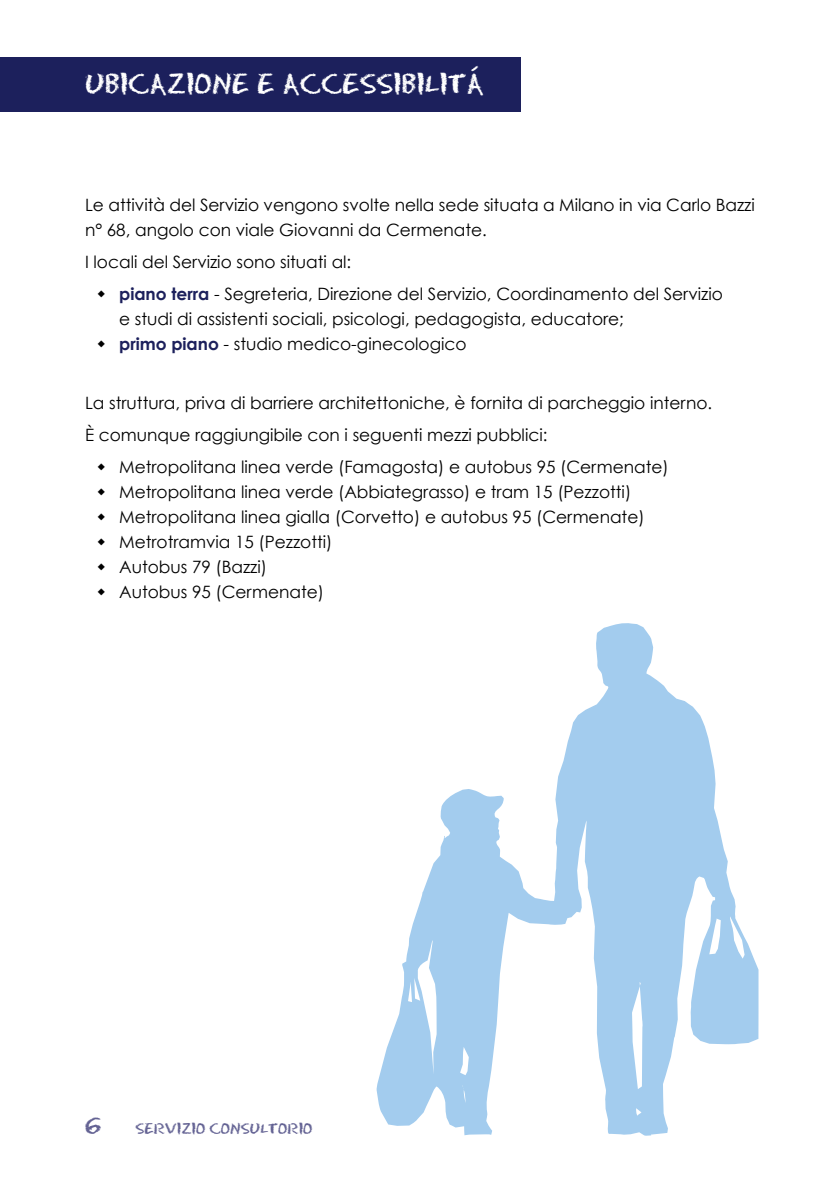
<style>
.page{position:relative;width:840px;height:1191px;background:#fff}
.page>*{position:absolute;margin:0;border:0;box-sizing:border-box;transform-origin:0 0}
.t1{font:30px "Eraser Dust";color:#fff}
.t2{font:24px "Eraser Dust";color:#636293}
.t3{font:17px/25px "Century Gothic";color:#000}
.t4{font:16px "Eraser Dust";color:#636293}
.s1{font-weight:700;color:#1c205c}
</style>
<div class="page">
<div style="left:0;top:57px;width:520px;height:54px;background:#1c205c"></div>
<svg style="left:376px;top:623px;width:382px;height:513px"></svg>
<h1 class="t1" style="left:85px;top:63px;width:400px">UBICAZIONE E ACCESSIBILITÁ</h1>
<p class="t3" style="left:85px;top:192px;width:671px">Le attività del Servizio vengono svolte nella sede situata a Milano in via Carlo Bazzi n° 68, angolo con viale Giovanni da Cermenate.</p>
<p class="t3" style="left:119px;top:246px;width:604px;line-height:31.8px;text-indent:-34px">I locali del Servizio sono situati al:<br><span class="s1">piano terra</span> - Segreteria, Direzione del Servizio, Coordinamento del Servizio</p>
<p class="t3" style="left:119px;top:306px;width:506px">e studi di assistenti sociali, psicologi, pedagogista, educatore; <span class="s1">primo piano</span> - studio medico-ginecologico</p>
<p class="t3" style="left:85px;top:390px;width:628px">La struttura, priva di barriere architettoniche, è fornita di parcheggio interno.</p>
<p class="t3" style="left:85px;top:422px;width:463px">È comunque raggiungibile con i seguenti mezzi pubblici:</p>
<p class="t3" style="left:119px;top:454px;width:550px">Metropolitana linea verde (Famagosta) e autobus 95 (Cermenate)</p>
<p class="t3" style="left:119px;top:479px;width:526px">Metropolitana linea verde (Abbiategrasso) e tram 15 (Pezzotti)<br>Metropolitana linea gialla (Corvetto) e autobus 95 (Cermenate)<br>Metrotramvia 15 (Pezzotti)<br>Autobus 79 (Bazzi)<br>Autobus 95 (Cermenate)</p>
<h2 class="t2" style="left:85px;top:1109px;width:17px">6</h2>
<p class="t4" style="left:135px;top:1117px;width:178px">SERVIZIO CONSULTORIO</p>
</div>
